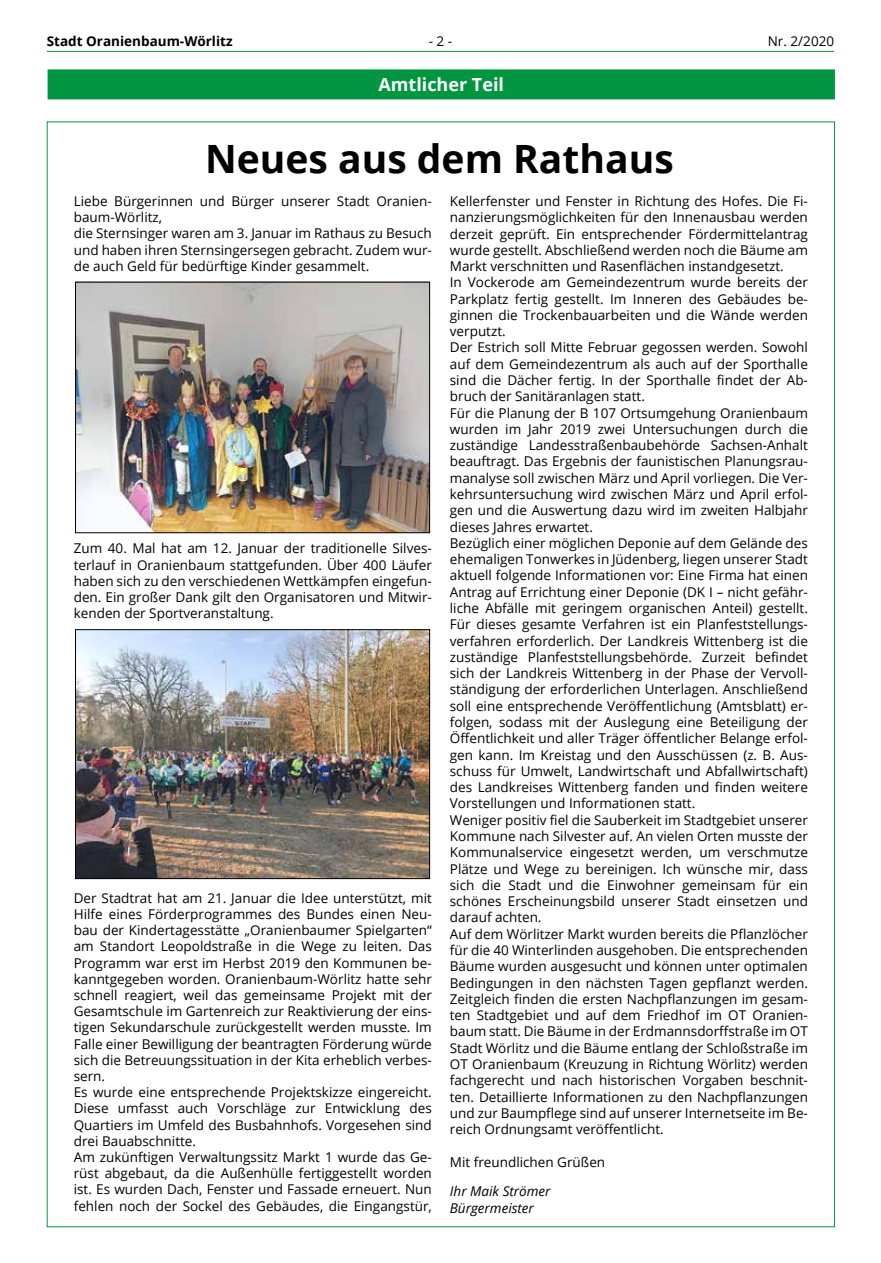
<style>
.page{position:relative;width:881px;height:1263px;background:#fff}
.page>*{position:absolute;margin:0;border:0;box-sizing:border-box;transform-origin:0 0}
.t1{font:700 39px "Open Sans";color:#000}
.t2{font:700 18px "Open Sans";color:#fff}
.t3{font:13.5px/16.4px "Open Sans";color:#000}
.t4{font:italic 13.5px/16.4px "Open Sans";color:#000}
.t5{font:700 13.5px "Open Sans";color:#000}
</style>
<div class="page">
<hr style="left:47px;top:51px;width:786px;height:1px;background:#009641">
<div style="left:48px;top:69px;width:786px;height:30px;background:#009641"></div>
<img style="left:77px;top:284px;width:350px;height:247px">
<div style="left:75px;top:282px;width:354px;height:251px;border:1px solid #000"></div>
<img style="left:77px;top:631px;width:350px;height:246px">
<div style="left:75px;top:629px;width:354px;height:250px;border:1px solid #000"></div>
<p class="t5" style="left:47px;top:32px;width:187px">Stadt Oranienbaum-Wörlitz</p>
<p class="t3" style="left:428px;top:33px;width:25px">- 2 -</p>
<p class="t3" style="left:767px;top:33px;width:68px">Nr. 2/2020</p>
<h2 class="t2" style="left:378px;top:72px;width:127px">Amtlicher Teil</h2>
<h1 class="t1" style="left:205px;top:131px;width:470px">Neues aus dem Rathaus</h1>
<p class="t3" style="left:74px;top:193px;width:359px">Liebe Bürgerinnen und Bürger unserer Stadt Oranien&shy;baum-Wörlitz,<br>die Sternsinger waren am 3. Januar im Rathaus zu Besuch und haben ihren Sternsingersegen gebracht. Zudem wur&shy;de auch Geld für bedürftige Kinder gesammelt.</p>
<p class="t3" style="left:74px;top:540px;width:359px;text-align:justify">Zum 40. Mal hat am 12. Januar der traditionelle Silves&shy;terlauf in Oranienbaum stattgefunden. Über 400 Läufer haben sich zu den verschiedenen Wettkämpfen eingefun&shy;den. Ein großer Dank gilt den Organisatoren und Mitwir&shy;kenden der Sportveranstaltung.</p>
<p class="t3" style="left:74px;top:889px;width:359px">Der Stadtrat hat am 21. Januar die Idee unterstützt, mit Hilfe eines Förderprogrammes des Bundes einen Neu&shy;bau der Kindertagesstätte „Oranienbaumer Spielgarten“ am Standort Leopoldstraße in die Wege zu leiten. Das Programm war erst im Herbst 2019 den Kommunen be&shy;kanntgegeben worden. Oranienbaum-Wörlitz hatte sehr schnell reagiert, weil das gemeinsame Projekt mit der Gesamtschule im Gartenreich zur Reaktivierung der eins&shy;tigen Sekundarschule zurückgestellt werden musste. Im Falle einer Bewilligung der beantragten Förderung würde sich die Betreuungssituation in der Kita erheblich verbes&shy;sern.<br>Es wurde eine entsprechende Projektskizze eingereicht.<br>Diese umfasst auch Vorschläge zur Entwicklung des Quartiers im Umfeld des Busbahnhofs. Vorgesehen sind drei Bauabschnitte.<br>Am zukünftigen Verwaltungssitz Markt 1 wurde das Ge&shy;rüst abgebaut, da die Außenhülle fertiggestellt worden ist. Es wurden Dach, Fenster und Fassade erneuert. Nun fehlen noch der Sockel des Gebäudes, die Eingangstür,</p>
<p class="t3" style="left:449px;top:193px;width:359px">Kellerfenster und Fenster in Richtung des Hofes. Die Fi&shy;nanzierungsmöglichkeiten für den Innenausbau werden derzeit geprüft. Ein entsprechender Fördermittelantrag wurde gestellt. Abschließend werden noch die Bäume am Markt verschnitten und Rasenflächen instandgesetzt.<br>In Vockerode am Gemeindezentrum wurde bereits der Parkplatz fertig gestellt. Im Inneren des Gebäudes be&shy;ginnen die Trockenbauarbeiten und die Wände werden verputzt.<br>Der Estrich soll Mitte Februar gegossen werden. Sowohl auf dem Gemeindezentrum als auch auf der Sporthalle sind die Dächer fertig. In der Sporthalle findet der Ab&shy;bruch der Sanitäranlagen statt.<br>Für die Planung der B 107 Ortsumgehung Oranienbaum wurden im Jahr 2019 zwei Untersuchungen durch die zuständige Landesstraßenbaubehörde Sachsen-Anhalt beauftragt. Das Ergebnis der faunistischen Planungsrau&shy;manalyse soll zwischen März und April vorliegen. Die Ver&shy;kehrsuntersuchung wird zwischen März und April erfol&shy;gen und die Auswertung dazu wird im zweiten Halbjahr dieses Jahres erwartet.<br>Bezüglich einer möglichen Deponie auf dem Gelände des ehemaligen Tonwerkes in Jüdenberg, liegen unserer Stadt aktuell folgende Informationen vor: Eine Firma hat einen Antrag auf Errichtung einer Deponie (DK I – nicht gefähr&shy;liche Abfälle mit geringem organischen Anteil) gestellt.<br>Für dieses gesamte Verfahren ist ein Planfeststellungs&shy;verfahren erforderlich. Der Landkreis Wittenberg ist die zuständige Planfeststellungsbehörde. Zurzeit befindet sich der Landkreis Wittenberg in der Phase der Vervoll&shy;ständigung der erforderlichen Unterlagen. Anschließend soll eine entsprechende Veröffentlichung (Amtsblatt) er&shy;folgen, sodass mit der Auslegung eine Beteiligung der Öffentlichkeit und aller Träger öffentlicher Belange erfol&shy;gen kann. Im Kreistag und den Ausschüssen (z. B. Aus&shy;schuss für Umwelt, Landwirtschaft und Abfallwirtschaft) des Landkreises Wittenberg fanden und finden weitere Vorstellungen und Informationen statt.<br>Weniger positiv fiel die Sauberkeit im Stadtgebiet unserer Kommune nach Silvester auf. An vielen Orten musste der Kommunalservice eingesetzt werden, um verschmutze Plätze und Wege zu bereinigen. Ich wünsche mir, dass sich die Stadt und die Einwohner gemeinsam für ein schönes Erscheinungsbild unserer Stadt einsetzen und darauf achten.<br>Auf dem Wörlitzer Markt wurden bereits die Pflanzlöcher für die 40 Winterlinden ausgehoben. Die entsprechenden Bäume wurden ausgesucht und können unter optimalen Bedingungen in den nächsten Tagen gepflanzt werden.<br>Zeitgleich finden die ersten Nachpflanzungen im gesam&shy;ten Stadtgebiet und auf dem Friedhof im OT Oranien&shy;baum statt. Die Bäume in der Erdmannsdorffstraße im OT Stadt Wörlitz und die Bäume entlang der Schloßstraße im OT Oranienbaum (Kreuzung in Richtung Wörlitz) werden fachgerecht und nach historischen Vorgaben beschnit&shy;ten. Detaillierte Informationen zu den Nachpflanzungen und zur Baumpflege sind auf unserer Internetseite im Be&shy;reich Ordnungsamt veröffentlicht.</p>
<p class="t3" style="left:449px;top:1153px;width:157px">Mit freundlichen Grüßen</p>
<p class="t4" style="left:449px;top:1183px;width:102px">Ihr Maik Strömer<br>Bürgermeister</p>
</div>
